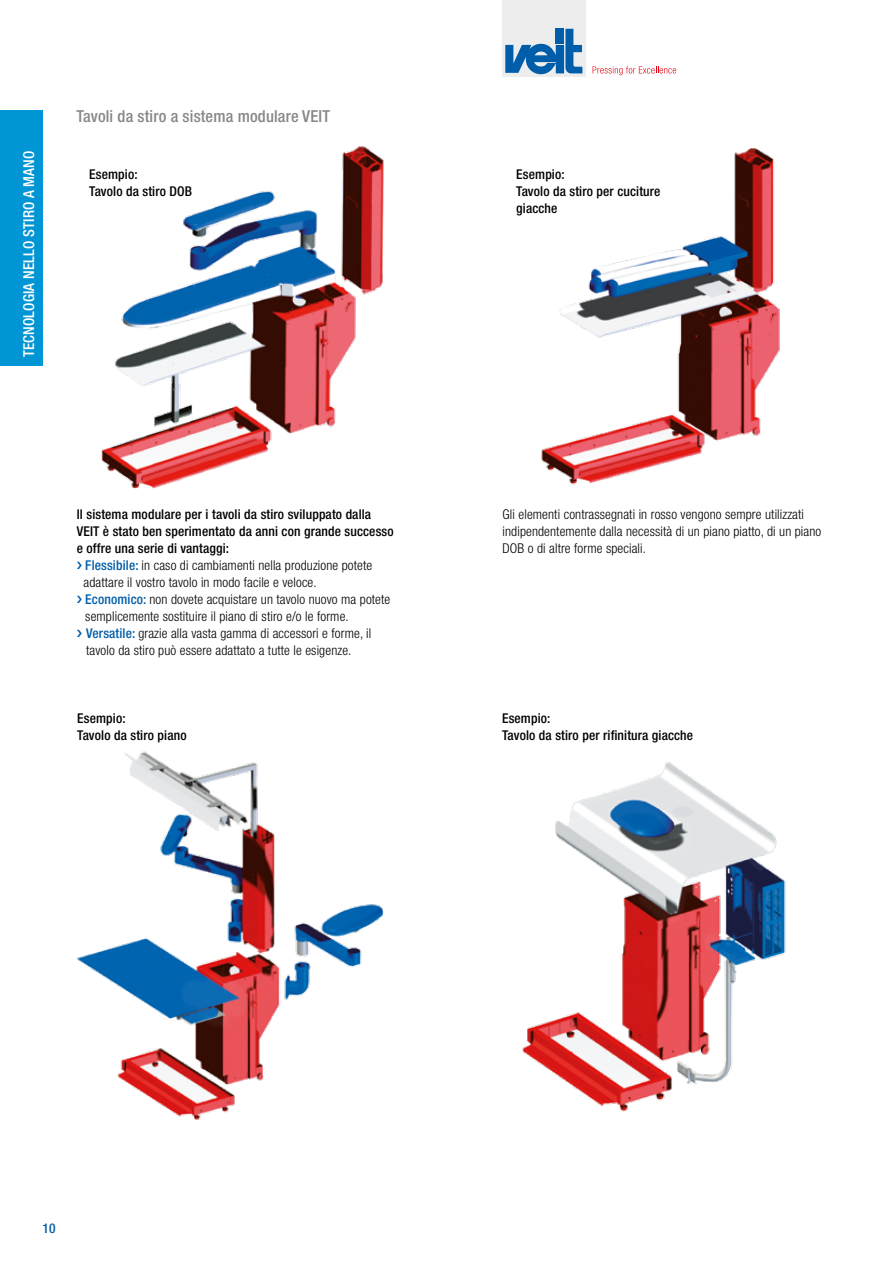
<style>
.page{position:relative;width:893px;height:1263px;background:#fff}
.page>*{position:absolute;margin:0;border:0;box-sizing:border-box;transform-origin:0 0}
.t1{font:500 condensed 16.5px "Helvetica Neue LT Std";letter-spacing:.01em;color:#878787}
.t2{font:500 condensed 15px "Helvetica Neue LT Std";letter-spacing:.01em;color:#fff}
.t3{font:300 condensed 13.5px/17px "Helvetica Neue LT Std";letter-spacing:.01em;color:#000}
.t4{font:500 condensed 13.5px/17px "Helvetica Neue LT Std";letter-spacing:.01em;color:#000}
.t5{font:500 condensed 13.5px "Helvetica Neue LT Std";color:#005da9}
.s1{font-weight:500;color:#005da9}
</style>
<div class="page">
<div style="left:502px;top:0;width:83px;height:76px;background:#ededed"></div>
<svg style="left:505px;top:29px;width:77px;height:45px"></svg>
<div style="left:556px;top:29px;width:8px;height:15px;background:#005da9"></div>
<svg style="left:593px;top:66px;width:83px;height:9px"></svg>
<img style="left:541px;top:148px;width:239px;height:337px">
<img style="left:101px;top:146px;width:283px;height:343px">
<img style="left:522px;top:762px;width:264px;height:350px">
<img style="left:77px;top:751px;width:307px;height:369px">
<div style="left:0;top:111px;width:43px;height:255px;background:#0095d4"></div>
<p class="t2" style="left:20px;top:357px;width:208px;rotate:-90deg">TECNOLOGIA NELLO STIRO A MANO</p>
<p class="t1" style="left:77px;top:107px;width:255px">Tavoli da stiro a sistema modulare VEIT</p>
<p class="t4" style="left:89px;top:165px;width:104px">Esempio:<br>Tavolo da stiro DOB</p>
<p class="t4" style="left:516px;top:165px;width:146px">Esempio:<br>Tavolo da stiro per cuciture giacche</p>
<p class="t4" style="left:77px;top:505px;width:296px">Il sistema modulare per i tavoli da stiro sviluppato dalla</p>
<p class="t4" style="left:77px;top:522px;width:318px">VEIT è stato ben sperimentato da anni con grande successo</p>
<p class="t4" style="left:77px;top:539px;width:154px">e offre una serie di vantaggi:</p>
<p class="t3" style="left:85px;top:556px;width:288px"><span class="s1">Flessibile:</span> in caso di cambiamenti nella produzione potete</p>
<p class="t3" style="left:84px;top:573px;width:232px">adattare il vostro tavolo in modo facile e veloce.</p>
<p class="t3" style="left:85px;top:590px;width:307px"><span class="s1">Economico:</span> non dovete acquistare un tavolo nuovo ma potete</p>
<p class="t3" style="left:85px;top:607px;width:263px">semplicemente sostituire il piano di stiro e/o le forme.</p>
<p class="t3" style="left:86px;top:624px;width:287px"><span class="s1">Versatile:</span> grazie alla vasta gamma di accessori e forme, il</p>
<p class="t3" style="left:86px;top:641px;width:264px">tavolo da stiro può essere adattato a tutte le esigenze.</p>
<p class="t4" style="left:77px;top:709px;width:111px">Esempio:<br>Tavolo da stiro piano</p>
<p class="t3" style="left:502px;top:505px;width:320px">Gli elementi contrassegnati in rosso vengono sempre utilizzati indipendentemente dalla necessità di un piano piatto, di un piano<br>DOB o di altre forme speciali.</p>
<p class="t4" style="left:502px;top:709px;width:193px">Esempio:<br>Tavolo da stiro per rifinitura giacche</p>
<p class="t5" style="left:43px;top:1220px;width:15px">10</p>
</div>
